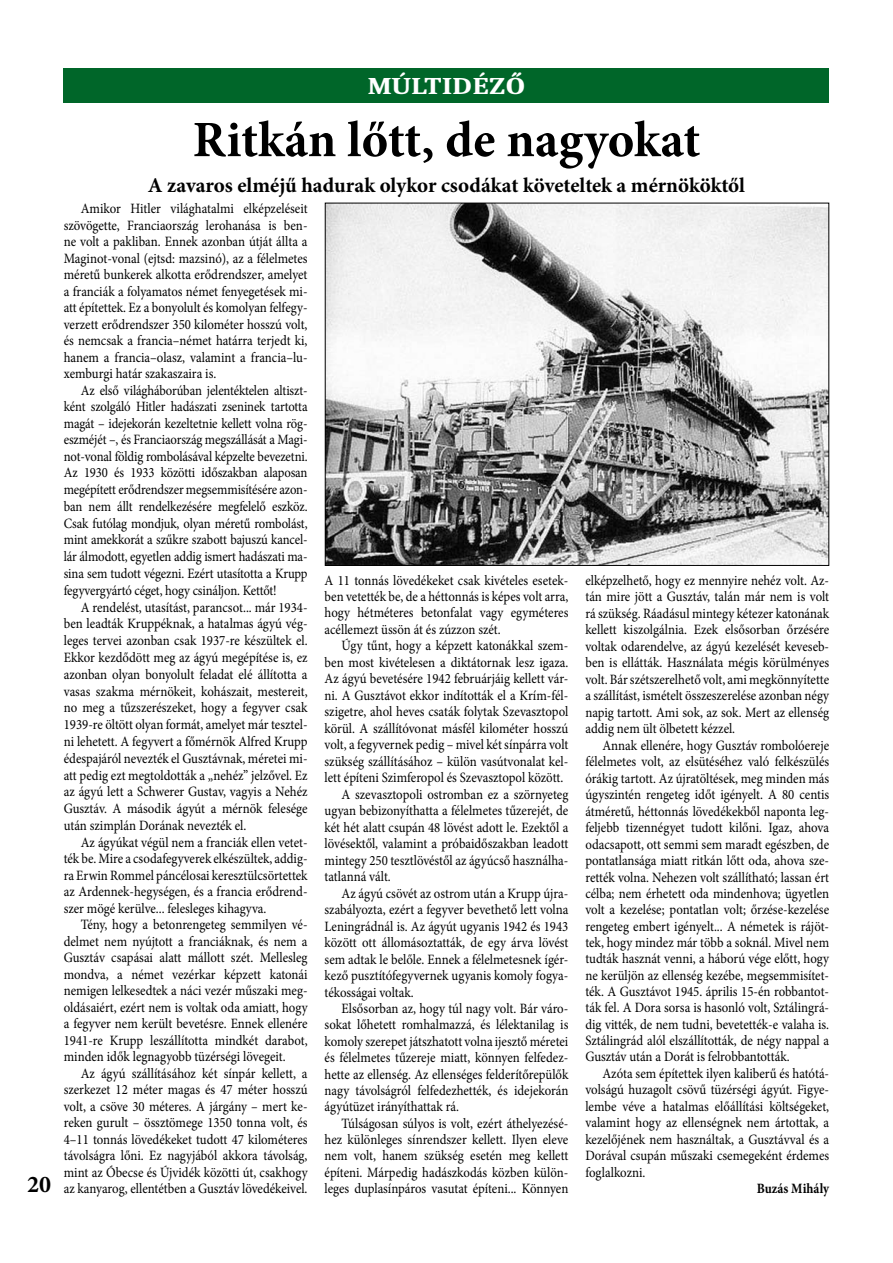
<style>
.page{position:relative;width:893px;height:1263px;background:#fff}
.page>*{position:absolute;margin:0;border:0;box-sizing:border-box;transform-origin:0 0}
.t1{font:700 51px "Minion Pro";color:#000}
.t2{font:700 24px "Caladea";color:#fff;scale:1.2 1}
.t3{font:700 24px "Minion Pro";color:#000}
.t4{font:700 21px "Minion Pro";color:#000}
.t5{font:14.25px/16.5px "Minion Pro";color:#000;text-align:justify;scale:.9 1}
.t6{font:14.25px/16.6px "Minion Pro";color:#000;text-align:justify;scale:.89 1}
.t7{font:700 14.25px "Minion Pro";color:#000;scale:.9 1}
</style>
<div class="page">
<div style="left:64px;top:68px;width:765px;height:34px;background:#006629"></div>
<img style="left:327px;top:205px;width:500px;height:359px">
<h2 class="t3" style="left:27px;top:1167px;width:26px">20</h2>
<h2 class="t2" style="left:367px;top:72px;width:133px">MÚLTIDÉZŐ</h2>
<h1 class="t1" style="left:193px;top:104px;width:509px">Ritkán lőtt, de nagyokat</h1>
<h3 class="t4" style="left:148px;top:170px;width:599px">A zavaros elméjű hadurak olykor csodákat követeltek a mérnököktől</h3>
<p class="t5" style="left:64px;top:201px;width:272px;text-indent:17px">Amikor Hitler világhatalmi elképzeléseit szövögette, Franciaország lerohanása is ben&shy;ne volt a pakliban. Ennek azonban útját állta a Maginot-vonal (ejtsd: mazsinó), az a félelmetes méretű bunkerek alkotta erődrendszer, amelyet a franciák a folyamatos német fenyegetések mi&shy;att építettek. Ez a bonyolult és komolyan felfegy&shy;verzett erődrendszer 350 kilométer hosszú volt, és nemcsak a francia–német határra terjedt ki, hanem a francia–olasz, valamint a francia–lu&shy;xemburgi határ szakaszaira is.</p>
<p class="t6" style="left:64px;top:382px;width:275px;text-indent:17px">Az első világháborúban jelentéktelen altiszt&shy;ként szolgáló Hitler hadászati zseninek tartotta magát – idejekorán kezeltetnie kellett volna rög&shy;eszméjét –, és Franciaország megszállását a Magi&shy;not-vonal földig rombolásával képzelte bevezetni.<br>Az 1930 és 1933 közötti időszakban alaposan megépített erődrendszer megsemmisítésére azon&shy;ban nem állt rendelkezésére megfelelő eszköz.<br>Csak futólag mondjuk, olyan méretű rombolást, mint amekkorát a szűkre szabott bajuszú kancel&shy;lár álmodott, egyetlen addig ismert hadászati ma&shy;sina sem tudott végezni. Ezért utasította a Krupp fegyvergyártó céget, hogy csináljon. Kettőt!</p>
<p class="t5" style="left:64px;top:599px;width:272px;text-indent:17px">A rendelést, utasítást, parancsot... már 1934- ben leadták Kruppéknak, a hatalmas ágyú vég&shy;leges tervei azonban csak 1937-re készültek el.<br>Ekkor kezdődött meg az ágyú megépítése is, ez azonban olyan bonyolult feladat elé állította a vasas szakma mérnökeit, kohászait, mestereit, no meg a tűzszerészeket, hogy a fegyver csak 1939-re öltött olyan formát, amelyet már tesztel&shy;ni lehetett. A fegyvert a főmérnök Alfred Krupp édespajáról nevezték el Gusztávnak, méretei mi&shy;att pedig ezt megtoldották a „nehéz” jelzővel. Ez az ágyú lett a Schwerer Gustav, vagyis a Nehéz Gusztáv. A második ágyút a mérnök felesége után szimplán Dorának nevezték el.</p>
<p class="t5" style="left:64px;top:834px;width:272px;text-indent:17px">Az ágyúkat végül nem a franciák ellen vetet&shy;ték be. Mire a csodafegyverek elkészültek, addig&shy;ra Erwin Rommel páncélosai keresztülcsörtettek az Ardennek-hegységen, és a francia erődrend&shy;szer mögé kerülve... felesleges kihagyva.</p>
<p class="t5" style="left:64px;top:916px;width:272px;text-indent:17px">Tény, hogy a betonrengeteg semmilyen vé&shy;delmet nem nyújtott a franciáknak, és nem a Gusztáv csapásai alatt mállott szét. Mellesleg mondva, a német vezérkar képzett katonái nemigen lelkesedtek a náci vezér műszaki meg&shy;oldásaiért, ezért nem is voltak oda amiatt, hogy a fegyver nem került bevetésre. Ennek ellenére 1941-re Krupp leszállította mindkét darabot, minden idők legnagyobb tüzérségi lövegeit.</p>
<p class="t5" style="left:64px;top:1065px;width:272px;text-indent:17px">Az ágyú szállításához két sínpár kellett, a szerkezet 12 méter magas és 47 méter hosszú volt, a csöve 30 méteres. A járgány – mert ke&shy;reken gurult – össztömege 1350 tonna volt, és 4–11 tonnás lövedékeket tudott 47 kilométeres távolságra lőni. Ez nagyjából akkora távolság, mint az Óbecse és Újvidék közötti út, csakhogy az kanyarog, ellentétben a Gusztáv lövedékeivel.</p>
<p class="t5" style="left:325px;top:572px;width:272px">A 11 tonnás lövedékeket csak kivételes esetek&shy;ben vetették be, de a héttonnás is képes volt arra, hogy hétméteres betonfalat vagy egyméteres acéllemezt üssön át és zúzzon szét.</p>
<p class="t5" style="left:342px;top:637px;width:253px">Úgy tűnt, hogy a képzett katonákkal szem-</p>
<p class="t5" style="left:325px;top:654px;width:272px">ben most kivételesen a diktátornak lesz igaza.</p>
<p class="t5" style="left:325px;top:670px;width:272px">Az ágyú bevetésére 1942 februárjáig kellett vár-</p>
<p class="t5" style="left:325px;top:687px;width:272px">ni. A Gusztávot ekkor indították el a Krím-fél-</p>
<p class="t5" style="left:325px;top:703px;width:272px">szigetre, ahol heves csaták folytak Szevasztopol</p>
<p class="t5" style="left:325px;top:720px;width:272px">körül. A szállítóvonat másfél kilométer hosszú</p>
<p class="t5" style="left:325px;top:736px;width:272px">volt, a fegyvernek pedig – mivel két sínpárra volt</p>
<p class="t5" style="left:325px;top:753px;width:272px">szükség szállításához – külön vasútvonalat kel-</p>
<p class="t5" style="left:325px;top:769px;width:267px">lett építeni Szimferopol és Szevasztopol között.</p>
<p class="t5" style="left:342px;top:786px;width:253px">A szevasztopoli ostromban ez a szörnyeteg</p>
<p class="t5" style="left:325px;top:802px;width:272px">ugyan bebizonyíthatta a félelmetes tűzerejét, de</p>
<p class="t5" style="left:325px;top:819px;width:272px">két hét alatt csupán 48 lövést adott le. Ezektől a</p>
<p class="t5" style="left:325px;top:835px;width:272px">lövésektől, valamint a próbaidőszakban leadott</p>
<p class="t5" style="left:325px;top:852px;width:272px">mintegy 250 tesztlövéstől az ágyúcső használha-</p>
<p class="t5" style="left:325px;top:868px;width:75px">tatlanná vált.</p>
<p class="t5" style="left:342px;top:885px;width:253px">Az ágyú csövét az ostrom után a Krupp újra-</p>
<p class="t5" style="left:325px;top:901px;width:272px">szabályozta, ezért a fegyver bevethető lett volna</p>
<p class="t5" style="left:325px;top:918px;width:272px">Leningrádnál is. Az ágyút ugyanis 1942 és 1943</p>
<p class="t5" style="left:325px;top:934px;width:272px">között ott állomásoztatták, de egy árva lövést</p>
<p class="t5" style="left:325px;top:951px;width:272px">sem adtak le belőle. Ennek a félelmetesnek ígér-</p>
<p class="t5" style="left:325px;top:967px;width:272px">kező pusztítófegyvernek ugyanis komoly fogya-</p>
<p class="t5" style="left:325px;top:984px;width:101px">tékosságai voltak.</p>
<p class="t5" style="left:342px;top:1000px;width:253px">Elsősorban az, hogy túl nagy volt. Bár váro-</p>
<p class="t5" style="left:325px;top:1017px;width:272px">sokat lőhetett romhalmazzá, és lélektanilag is</p>
<p class="t5" style="left:325px;top:1033px;width:272px">komoly szerepet játszhatott volna ijesztő méretei</p>
<p class="t5" style="left:325px;top:1049px;width:272px">és félelmetes tűzereje miatt, könnyen felfedez-</p>
<p class="t5" style="left:325px;top:1066px;width:272px">hette az ellenség. Az ellenséges felderítőrepülők</p>
<p class="t5" style="left:325px;top:1082px;width:272px">nagy távolságról felfedezhették, és idejekorán</p>
<p class="t5" style="left:325px;top:1098px;width:151px">ágyútüzet irányíthattak rá.</p>
<p class="t5" style="left:342px;top:1115px;width:253px">Túlságosan súlyos is volt, ezért áthelyezésé-</p>
<p class="t5" style="left:325px;top:1131px;width:272px">hez különleges sínrendszer kellett. Ilyen eleve</p>
<p class="t5" style="left:325px;top:1147px;width:272px">nem volt, hanem szükség esetén meg kellett</p>
<p class="t5" style="left:325px;top:1164px;width:272px">építeni. Márpedig hadászkodás közben külön-</p>
<p class="t5" style="left:325px;top:1180px;width:272px">leges duplasínpáros vasutat építeni... Könnyen</p>
<p class="t5" style="left:585px;top:572px;width:272px">elképzelhető, hogy ez mennyire nehéz volt. Az&shy;tán mire jött a Gusztáv, talán már nem is volt rá szükség. Ráadásul mintegy kétezer katonának kellett kiszolgálnia. Ezek elsősorban őrzésére voltak odarendelve, az ágyú kezelését keveseb&shy;ben is ellátták. Használata mégis körülményes volt. Bár szétszerelhető volt, ami megkönnyítette a szállítást, ismételt összeszerelése azonban négy napig tartott. Ami sok, az sok. Mert az ellenség addig nem ült ölbetett kézzel.</p>
<p class="t5" style="left:585px;top:737px;width:272px;text-indent:17px">Annak ellenére, hogy Gusztáv rombolóereje félelmetes volt, az elsütéséhez való felkészülés órákig tartott. Az újratöltések, meg minden más úgyszintén rengeteg időt igényelt. A 80 centis átméretű, héttonnás lövedékekből naponta leg&shy;feljebb tizennégyet tudott kilőni. Igaz, ahova odacsapott, ott semmi sem maradt egészben, de pontatlansága miatt ritkán lőtt oda, ahova sze&shy;rették volna. Nehezen volt szállítható; lassan ért célba; nem érhetett oda mindenhova; ügyetlen volt a kezelése; pontatlan volt; őrzése-kezelése rengeteg embert igényelt... A németek is rájöt&shy;tek, hogy mindez már több a soknál. Mivel nem tudták hasznát venni, a háború vége előtt, hogy ne kerüljön az ellenség kezébe, megsemmisítet&shy;ték. A Gusztávot 1945. április 15-én robbantot&shy;ták fel. A Dora sorsa is hasonló volt, Sztálingrá&shy;dig vitték, de nem tudni, bevetették-e valaha is.<br>Sztálingrád alól elszállították, de négy nappal a Gusztáv után a Dorát is felrobbantották.</p>
<p class="t5" style="left:585px;top:1065px;width:272px;text-indent:17px">Azóta sem építettek ilyen kaliberű és hatótá&shy;volságú huzagolt csövű tüzérségi ágyút. Figye&shy;lembe véve a hatalmas előállítási költségeket, valamint hogy az ellenségnek nem ártottak, a kezelőjének nem használtak, a Gusztávval és a Dorával csupán műszaki csemegeként érdemes foglalkozni.</p>
<p class="t7" style="left:757px;top:1179px;width:82px">Buzás Mihály</p>
</div>
